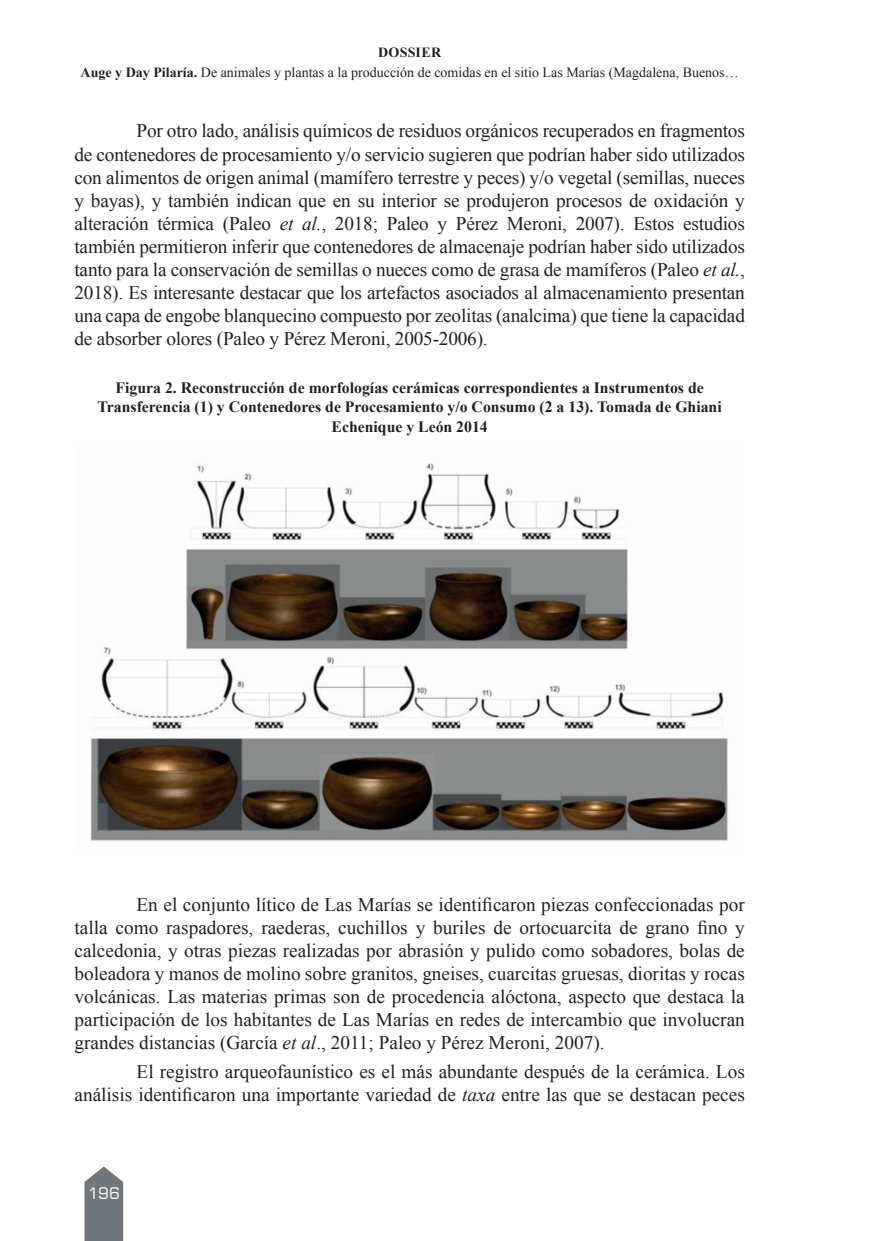
<style>
.page{position:relative;width:869px;height:1241px;background:#fff}
.page>*{position:absolute;margin:0;border:0;box-sizing:border-box;transform-origin:0 0}
.t1{font:19.25px/23.1px "Times New Roman";color:#231f20;text-align:justify}
.t2{font:700 15.75px/19.2px "Times New Roman";color:#231f20;text-align:center}
.t3{font:15.75px "Square 721 BT";color:#fff}
.t4{font:14px/20.5px "Times New Roman";color:#231f20;text-align:center}
.s1{font-weight:700}
.s2{font-style:italic}
</style>
<div class="page">
<svg style="left:84px;top:1166px;width:39px;height:74px;background:#82868a"></svg>
<img style="left:90px;top:463px;width:638px;height:378px">
<p class="t4" style="left:81px;top:41px;width:659px"><span class="s1">DOSSIER<br>Auge y Day Pilaría.</span> De animales y plantas a la producción de comidas en el sitio Las Marías (Magdalena, Buenos…</p>
<p class="t1" style="left:74px;top:119px;width:671px;text-indent:62px">Por otro lado, análisis químicos de residuos orgánicos recuperados en fragmentos de contenedores de procesamiento y/o servicio sugieren que podrían haber sido utilizados con alimentos de origen animal (mamífero terrestre y peces) y/o vegetal (semillas, nueces y bayas), y también indican que en su interior se produjeron procesos de oxidación y alteración térmica (Paleo <span class="s2">et al.</span>, 2018; Paleo y Pérez Meroni, 2007). Estos estudios también permitieron inferir que contenedores de almacenaje podrían haber sido utilizados tanto para la conservación de semillas o nueces como de grasa de mamíferos (Paleo <span class="s2">et al.</span>, 2018). Es interesante destacar que los artefactos asociados al almacenamiento presentan una capa de engobe blanquecino compuesto por zeolitas (analcima) que tiene la capacidad de absorber olores (Paleo y Pérez Meroni, 2005-2006).</p>
<p class="t2" style="left:97px;top:378px;width:625px">Figura 2. Reconstrucción de morfologías cerámicas correspondientes a Instrumentos de<br>Transferencia (1) y Contenedores de Procesamiento y/o Consumo (2 a 13). Tomada de Ghiani<br>Echenique y León 2014</p>
<p class="t1" style="left:74px;top:892px;width:671px;text-indent:62px">En el conjunto lítico de Las Marías se identificaron piezas confeccionadas por talla como raspadores, raederas, cuchillos y buriles de ortocuarcita de grano fino y calcedonia, y otras piezas realizadas por abrasión y pulido como sobadores, bolas de boleadora y manos de molino sobre granitos, gneises, cuarcitas gruesas, dioritas y rocas volcánicas. Las materias primas son de procedencia alóctona, aspecto que destaca la participación de los habitantes de Las Marías en redes de intercambio que involucran grandes distancias (García <span class="s2">et al</span>., 2011; Paleo y Pérez Meroni, 2007).</p>
<p class="t1" style="left:74px;top:1059px;width:671px;text-align:right">El registro arqueofaunístico es el más abundante después de la cerámica. Los análisis identificaron una importante variedad de <span class="s2">taxa</span> entre las que se destacan peces</p>
<p class="t3" style="left:88px;top:1183px;width:33px">196</p>
</div>
